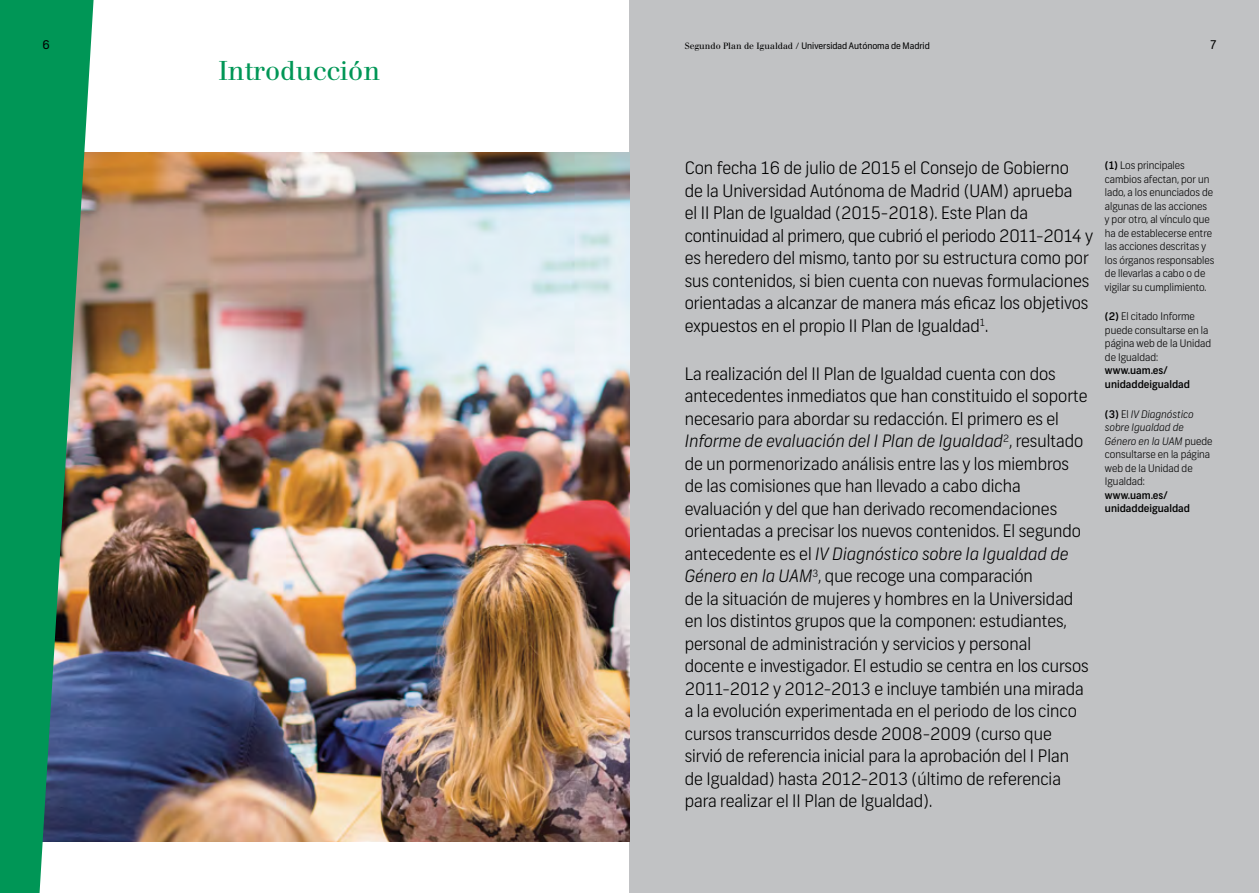
<style>
.page{position:relative;width:1259px;height:893px;background:#fff}
.page>*{position:absolute;margin:0;border:0;box-sizing:border-box;transform-origin:0 0}
.t1{font:27px "Walbaum";color:#009656}
.t2{font:300 17.25px/22.5px "Frank";color:#000}
.t3{font:12px "Frank";color:#000}
.t4{font:300 10.5px/13.5px "Frank";color:#000}
.t5{font:500 10.5px/13.5px "Frank";color:#000}
.t6{font:9px "Frank";color:#000}
.s1{font-family:"Walbaum"}
.s2{font-style:italic}
.s3{font-weight:500}
</style>
<div class="page">
<div style="left:629px;top:0;width:630px;height:893px;background:#c1c2c4"></div>
<img style="left:94px;top:153px;width:535px;height:689px">
<svg style="left:0;top:0;width:94px;height:893px;background:#299165"></svg>
<p class="t3" style="left:43px;top:38px;width:9px">6</p>
<p class="t6" style="left:685px;top:41px;width:246px"><span class="s1">Segundo Plan de Igualdad /</span> Universidad Autónoma de Madrid</p>
<p class="t3" style="left:1210px;top:38px;width:8px">7</p>
<h1 class="t1" style="left:218px;top:55px;width:163px">Introducción</h1>
<p class="t2" style="left:685px;top:157px;width:410px">Con fecha 16 de julio de 2015 el Consejo de Gobierno<br>de la Universidad Autónoma de Madrid (UAM) aprueba<br>el II Plan de Igualdad (2015-2018). Este Plan da continuidad al primero, que cubrió el periodo 2011-2014 y es heredero del mismo, tanto por su estructura como por sus contenidos, si bien cuenta con nuevas formulaciones orientadas a alcanzar de manera más efcaz los objetivos expuestos en el propio II Plan de Igualdad<sup>1</sup> .</p>
<p class="t2" style="left:685px;top:363px;width:405px">La realización del II Plan de Igualdad cuenta con dos antecedentes inmediatos que han constituido el soporte necesario para abordar su redacción. El primero es el <span class="s2">Informe de evaluación del I Plan de Igualdad</span><sup>2</sup>, resultado de un pormenorizado análisis entre las y los miembros de las comisiones que han llevado a cabo dicha evaluación y del que han derivado recomendaciones orientadas a precisar los nuevos contenidos. El segundo antecedente es el <span class="s2">IV Diagnóstico sobre la Igualdad de Género en la UAM</span><sup>3</sup>, que recoge una comparación<br>de la situación de mujeres y hombres en la Universidad en los distintos grupos que la componen: estudiantes, personal de administración y servicios y personal docente e investigador. El estudio se centra en los cursos 2011-2012 y 2012-2013 e incluye también una mirada a la evolución experimentada en el periodo de los cinco cursos transcurridos desde 2008-2009 (curso que sirvió de referencia inicial para la aprobación del I Plan de Igualdad) hasta 2012-2013 (último de referencia para realizar el II Plan de Igualdad).</p>
<p class="t4" style="left:1105px;top:159px;width:111px"><span class="s3">(1)</span> Los principales cambios afectan, por un lado, a los enunciados de algunas de las acciones<br>y por otro, al vínculo que ha de establecerse entre las acciones descritas y los órganos responsables de llevarlas a cabo o de vigilar su cumplimiento.</p>
<p class="t4" style="left:1105px;top:310px;width:108px"><span class="s3">(2)</span> El citado Informe puede consultarse en la página web de la Unidad de Igualdad:</p>
<p class="t5" style="left:1105px;top:364px;width:87px">www.uam.es/ unidaddeigualdad</p>
<p class="t4" style="left:1105px;top:407px;width:109px"><span class="s3">(3)</span> El <span class="s2">IV Diagnóstico sobre Igualdad de<br>Género en la UAM</span> puede consultarse en la página web de la Unidad de<br>Igualdad:</p>
<p class="t5" style="left:1105px;top:489px;width:87px">www.uam.es/ unidaddeigualdad</p>
</div>
